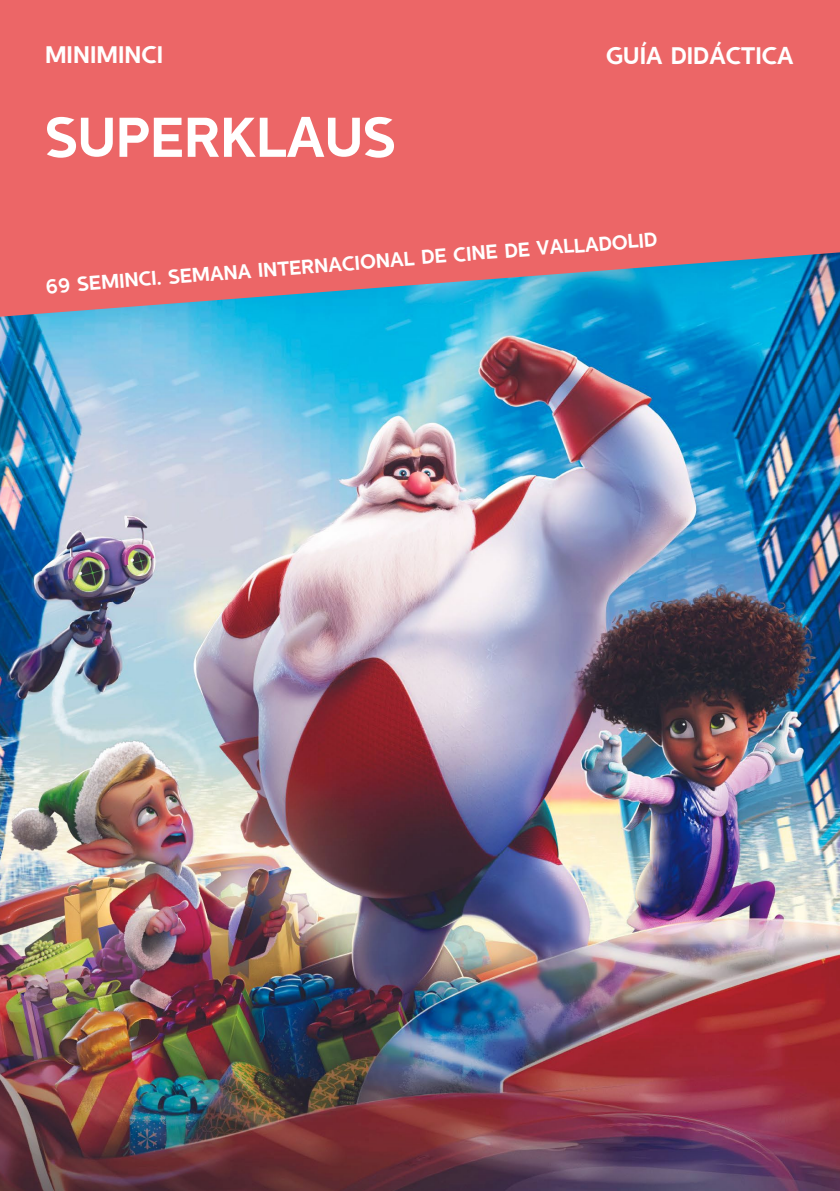
<style>
.page{position:relative;width:840px;height:1191px;background:#fff}
.page>*{position:absolute;margin:0;border:0;box-sizing:border-box;transform-origin:0 0}
.t1{font:56px "SEMINCISANS Regular";color:#fff}
.t2{font:24px "SEMINCISANS Regular";color:#fff}
.t3{font:20px "SEMINCISANS Regular";color:#fff}
</style>
<div class="page">
<img style="left:0;top:317px;width:839px;height:874px">
<svg style="left:0;top:0;width:839px;height:317px;background:#d66c72"></svg>
<p class="t2" style="left:45px;top:40px;width:120px">MINIMINCI</p>
<p class="t2" style="left:605px;top:41px;width:189px">GUÍA DIDÁCTICA</p>
<h1 class="t1" style="left:45px;top:104px;width:352px">SUPERKLAUS</h1>
<p class="t3" style="left:44px;top:272px;width:614px;rotate:-4deg">69 SEMINCI. SEMANA INTERNACIONAL DE CINE DE VALLADOLID</p>
</div>
